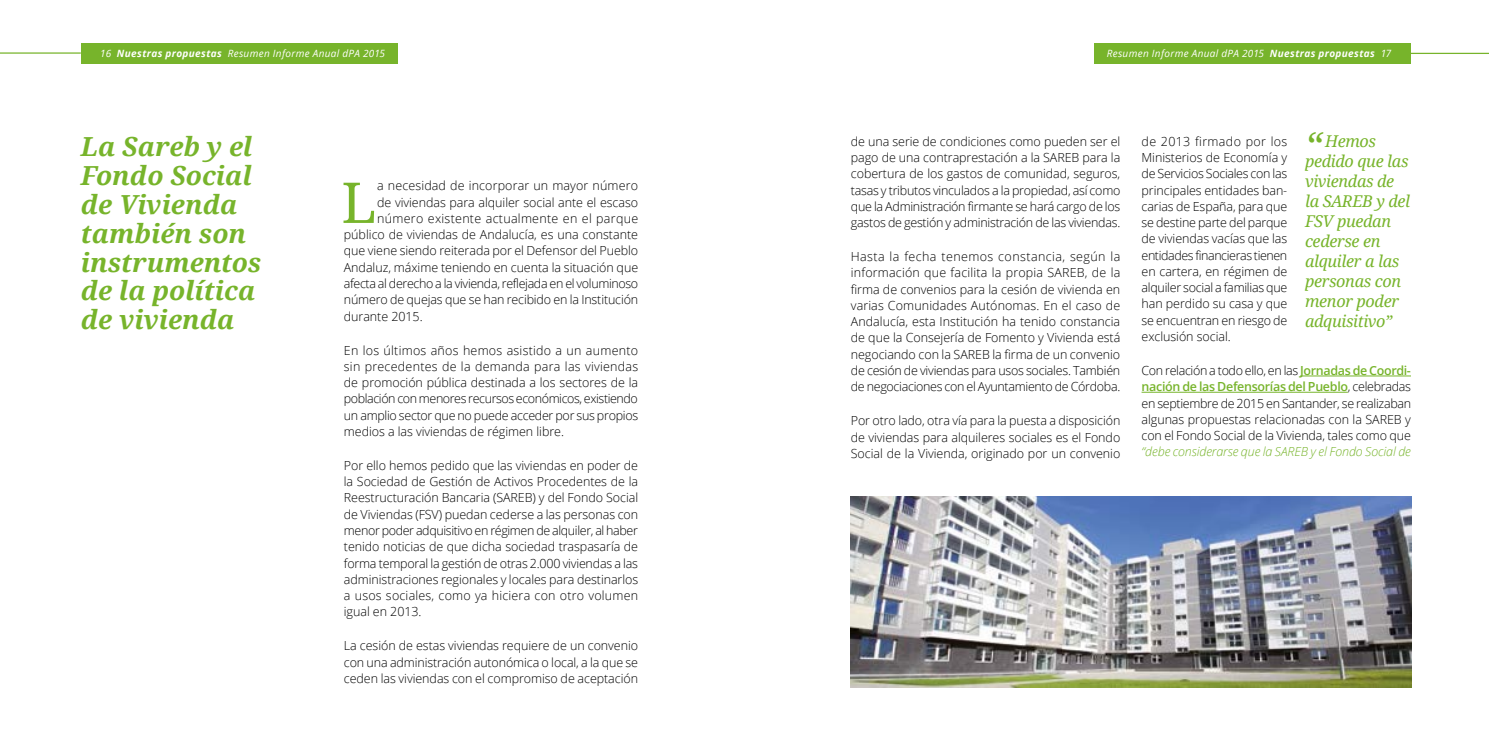
<style>
.page{position:relative;width:1489px;height:745px;background:#fff}
.page>*{position:absolute;margin:0;border:0;box-sizing:border-box;transform-origin:0 0}
.t1{font:56.25px "Droid Serif";color:#77b42b}
.t2{font:italic 37.5px "Droid Serif";color:#77b42b}
.t3{font:italic 700 26.25px/28.8px "Droid Serif";color:#77b42b}
.t4{font:italic 16.25px/20px "Droid Serif";letter-spacing:-.02em;color:#77b42b}
.t5{font:300 12.5px/16.2px "Open Sans";letter-spacing:-.005em;color:#000;text-align:justify}
.t6{font:300 12.5px "Open Sans";letter-spacing:-.03em;color:#000}
.t7{font:italic 300 12.5px "Open Sans";letter-spacing:-.005em;color:#77b42b}
.t8{font:300 12.5px "Open Sans";letter-spacing:.02em;color:#000}
.t9{font:italic 10px "Open Sans";letter-spacing:.03em;color:#fff}
.s1{font-weight:700}
.s2{font-weight:600;color:#77b42b}
</style>
<div class="page">
<hr style="left:1403px;top:53px;width:85px;height:1px;background:#77b42b">
<hr style="left:0;top:52px;width:81px;height:2px;background:#77b42b">
<div style="left:1094px;top:43px;width:316px;height:21px;background:#77b42b"></div>
<div style="left:81px;top:43px;width:316px;height:21px;background:#77b42b"></div>
<hr style="left:1299px;top:375px;width:111px;height:1px;background:#77b42b">
<hr style="left:1141px;top:392px;width:206px;height:1px;background:#77b42b">
<img style="left:850px;top:496px;width:560px;height:191px">
<p class="t9" style="left:100px;top:46px;width:286px">16 <span class="s1">Nuestras propuestas</span> Resumen Informe Anual dPA 2015</p>
<p class="t9" style="left:1106px;top:46px;width:286px">Resumen Informe Anual dPA 2015 <span class="s1">Nuestras propuestas</span> 17</p>
<h3 class="t3" style="left:81px;top:133px;width:182px">La Sareb y el<br>Fondo Social de Vivienda también son instrumentos de la política de vivienda</h3>
<p class="t5" style="left:377px;top:177px;width:262px">a necesidad de incorporar un mayor número</p>
<p class="t5" style="left:377px;top:193px;width:262px">de viviendas para alquiler social ante el escaso</p>
<p class="t8" style="left:377px;top:210px;width:262px">número existente actualmente en el parque</p>
<p class="t5" style="left:344px;top:226px;width:296px">público de viviendas de Andalucía, es una constante</p>
<p class="t5" style="left:344px;top:242px;width:296px">que viene siendo reiterada por el Defensor del Pueblo</p>
<p class="t5" style="left:344px;top:258px;width:296px">Andaluz, máxime teniendo en cuenta la situación que</p>
<p class="t6" style="left:344px;top:275px;width:296px">afecta al derecho a la vivienda, reflejada en el voluminoso</p>
<p class="t5" style="left:344px;top:291px;width:296px">número de quejas que se han recibido en la Institución</p>
<p class="t5" style="left:344px;top:307px;width:80px">durante 2015.</p>
<p class="t5" style="left:344px;top:341px;width:296px">En los últimos años hemos asistido a un aumento sin precedentes de la demanda para las viviendas de promoción pública destinada a los sectores de la población con menores recursos económicos, existiendo un amplio sector que no puede acceder por sus propios medios a las viviendas de régimen libre.</p>
<p class="t5" style="left:344px;top:456px;width:296px">Por ello hemos pedido que las viviendas en poder de la Sociedad de Gestión de Activos Procedentes de la Reestructuración Bancaria (SAREB) y del Fondo Social de Viviendas (FSV) puedan cederse a las personas con menor poder adquisitivo en régimen de alquiler, al haber tenido noticias de que dicha sociedad traspasaría de forma temporal la gestión de otras 2.000 viviendas a las administraciones regionales y locales para destinarlos a usos sociales, como ya hiciera con otro volumen igual en 2013.</p>
<p class="t5" style="left:344px;top:637px;width:296px">La cesión de estas viviendas requiere de un convenio con una administración autonómica o local, a la que se ceden las viviendas con el compromiso de aceptación</p>
<h1 class="t1" style="left:341px;top:168px;width:37px">L</h1>
<p class="t5" style="left:850px;top:133px;width:271px">de una serie de condiciones como pueden ser el pago de una contraprestación a la SAREB para la cobertura de los gastos de comunidad, seguros, tasas y tributos vinculados a la propiedad, así como que la Administración firmante se hará cargo de los gastos de gestión y administración de las viviendas.</p>
<p class="t5" style="left:850px;top:248px;width:271px">Hasta la fecha tenemos constancia, según la información que facilita la propia SAREB, de la firma de convenios para la cesión de vivienda en varias Comunidades Autónomas. En el caso de Andalucía, esta Institución ha tenido constancia de que la Consejería de Fomento y Vivienda está negociando con la SAREB la firma de un convenio de cesión de viviendas para usos sociales. También de negociaciones con el Ayuntamiento de Córdoba.</p>
<p class="t5" style="left:850px;top:412px;width:271px">Por otro lado, otra vía para la puesta a disposición de viviendas para alquileres sociales es el Fondo Social de la Vivienda, originado por un convenio</p>
<h2 class="t2" style="left:1304px;top:122px;width:18px">“</h2>
<h3 class="t4" style="left:1304px;top:131px;width:107px;text-indent:20px">Hemos pedido que las viviendas de la SAREB y del<br>FSV puedan cederse en alquiler a las personas con menor poder adquisitivo”</h3>
<p class="t5" style="left:1141px;top:133px;width:147px">de 2013 firmado por los Ministerios de Economía y de Servicios Sociales con las principales entidades ban&shy;carias de España, para que se destine parte del parque de viviendas vacías que las entidades financieras tienen en cartera, en régimen de alquiler social a familias que han perdido su casa y que se encuentran en riesgo de exclusión social.</p>
<p class="t5" style="left:1141px;top:362px;width:271px">Con relación a todo ello, en las <span class="s2">Jornadas de Coordi&shy;nación de las Defensorías del Pueblo</span>, celebradas en septiembre de 2015 en Santander, se realizaban algunas propuestas relacionadas con la SAREB y con el Fondo Social de la Vivienda, tales como que</p>
<p class="t7" style="left:1141px;top:443px;width:271px">“debe considerarse que la SAREB y el Fondo Social de</p>
</div>
